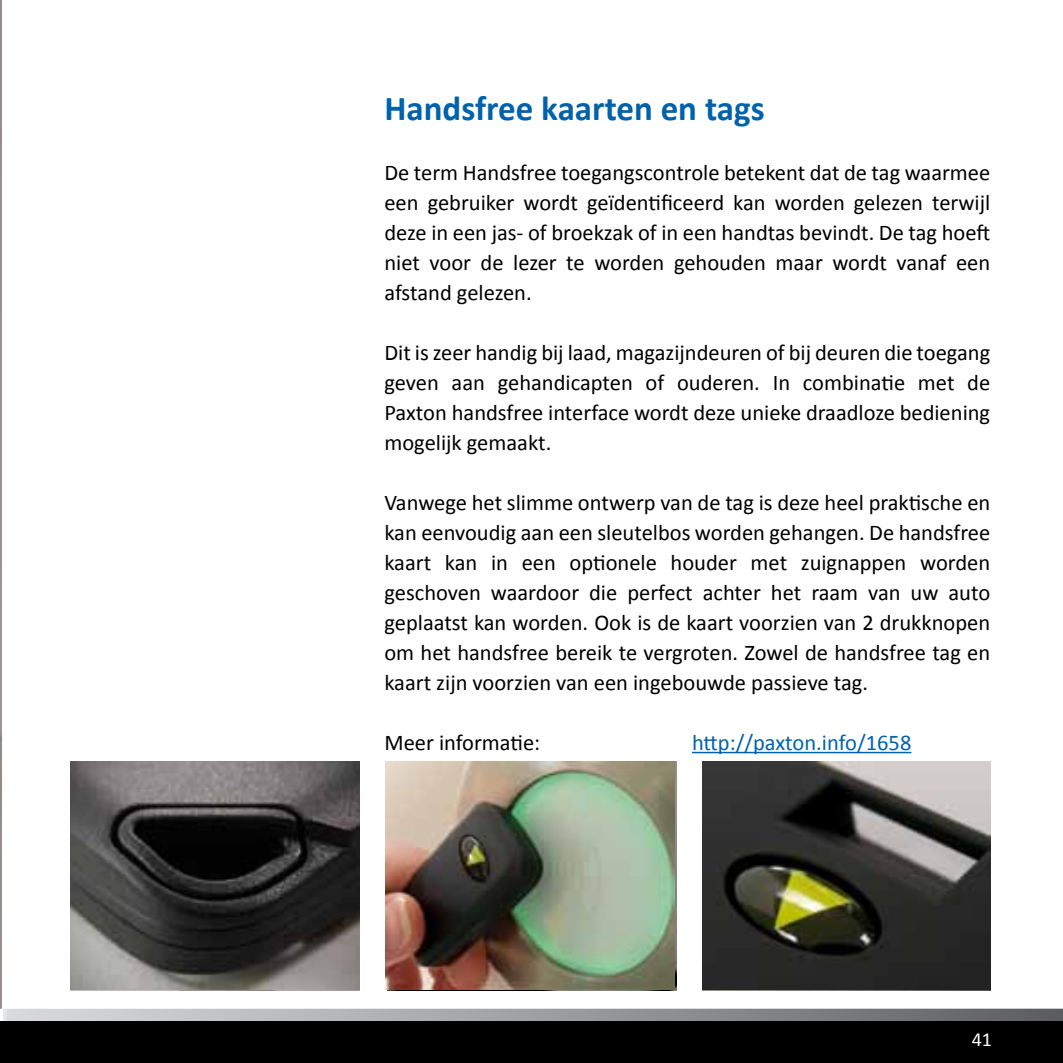
<style>
.page{position:relative;width:1063px;height:1063px;background:#fff}
.page>*{position:absolute;margin:0;border:0;box-sizing:border-box;transform-origin:0 0}
.t1{font:700 35px "Calibri";color:#0062ac}
.t2{font:22.5px/30px "Calibri";color:#000;text-align:justify}
.t3{font:22.5px "Calibri";color:#0062ac}
.t4{font:20px "Calibri";color:#fff}
</style>
<div class="page">
<img style="left:71px;top:762px;width:289px;height:228px">
<img style="left:702px;top:762px;width:289px;height:228px">
<hr style="left:692px;top:752px;width:219px;height:1px;background:#0062ac">
<img style="left:386px;top:762px;width:288px;height:228px">
<svg style="left:0;top:1009px;width:1063px;height:13px;background:#919293"></svg>
<div style="left:0;top:1022px;width:1063px;height:41px;background:#000"></div>
<h1 class="t1" style="left:384px;top:86px;width:382px">Handsfree kaarten en tags</h1>
<p class="t2" style="left:384px;top:158px;width:607px">De term Handsfree toegangscontrole betekent dat de tag waarmee een gebruiker wordt geïdentificeerd kan worden gelezen terwijl deze in een jas- of broekzak of in een handtas bevindt. De tag hoeft niet voor de lezer te worden gehouden maar wordt vanaf een afstand gelezen.</p>
<p class="t2" style="left:384px;top:338px;width:607px">Dit is zeer handig bij laad, magazijndeuren of bij deuren die toegang geven aan gehandicapten of ouderen. In combinatie met de Paxton handsfree interface wordt deze unieke draadloze bediening mogelijk gemaakt.</p>
<p class="t2" style="left:384px;top:488px;width:607px">Vanwege het slimme ontwerp van de tag is deze heel praktische en kan eenvoudig aan een sleutelbos worden gehangen. De handsfree kaart kan in een optionele houder met zuignappen worden geschoven waardoor die perfect achter het raam van uw auto geplaatst kan worden. Ook is de kaart voorzien van 2 drukknopen om het handsfree bereik te vergroten. Zowel de handsfree tag en kaart zijn voorzien van een ingebouwde passieve tag.</p>
<p class="t2" style="left:384px;top:728px;width:157px">Meer informatie:</p>
<p class="t3" style="left:692px;top:728px;width:221px">http://paxton.info/1658</p>
<p class="t4" style="left:972px;top:1026px;width:22px">41</p>
</div>
